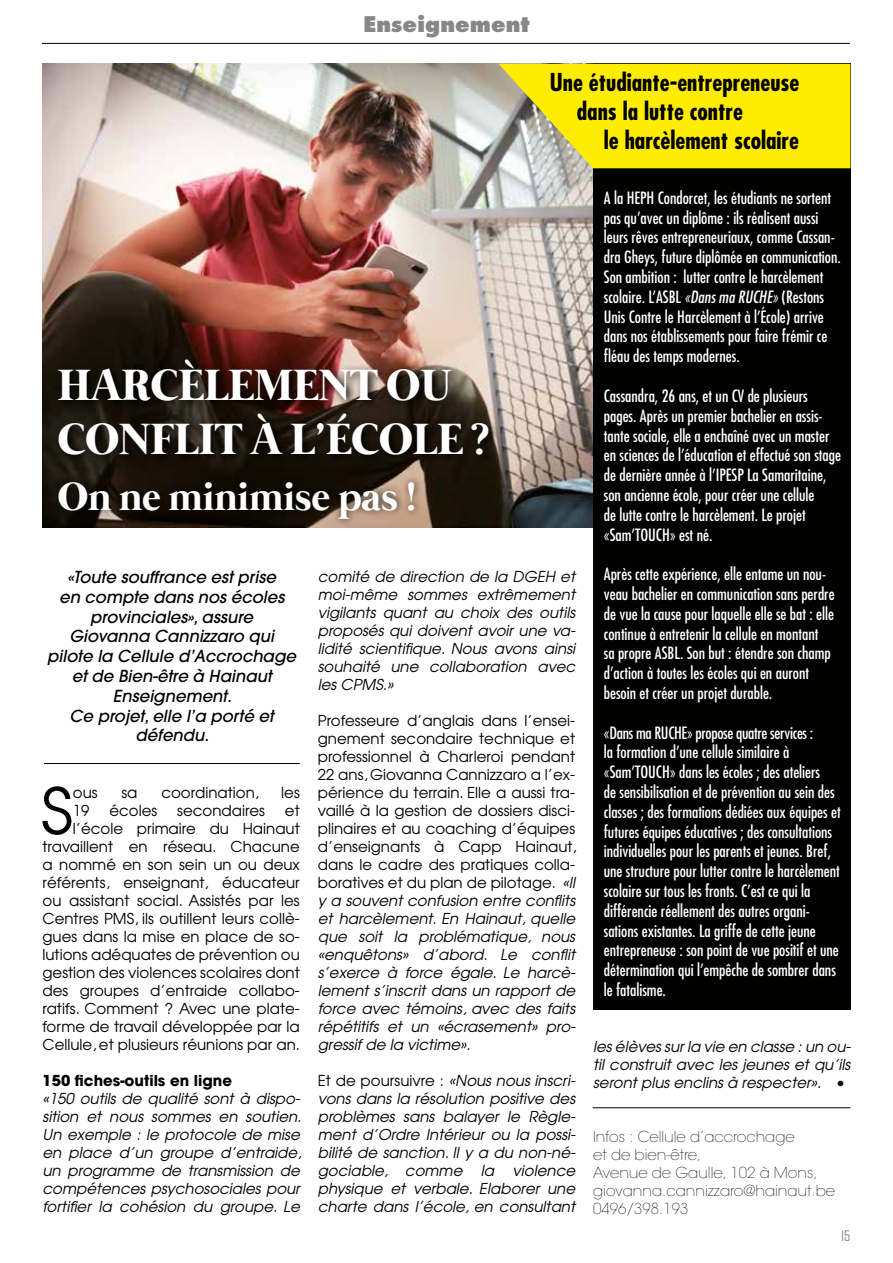
<style>
.page{position:relative;width:893px;height:1263px;background:#fff}
.page>*{position:absolute;margin:0;border:0;box-sizing:border-box;transform-origin:0 0}
.t1{font:63.75px "Avant Garde";color:#010100}
.t2{font:700 45px/54px "Mermaid";color:#fff}
.t3{font:700 40.5px "Mermaid";color:#fff}
.t4{font:700 condensed 24px/28.8px "Futura";color:#010100}
.t5{font:800 21px "Futura";color:#878787}
.t6{font:condensed 16.5px/19.8px "Futura";color:#fff}
.t7{font:italic 500 16.5px/19.8px "Avant Garde";color:#000;text-align:center}
.t8{font:15px/18px "Avant Garde";color:#010100;text-align:right}
.t9{font:italic 15px/18px "Avant Garde";color:#010100;text-align:justify}
.t10{font:200 15px/18px "Avant Garde";color:#010100}
.t11{font:700 15px "Avant Garde";color:#010100}
.t12{font:15px "Rift";color:#706f6f}
.s1{font-style:italic}
.s2{font-style:normal}
.s3{font-style:normal;color:#000}
</style>
<div class="page">
<hr style="left:42px;top:43px;width:808px;height:1px;background:#000">
<img style="left:43px;top:64px;width:550px;height:464px">
<div style="left:593px;top:64px;width:258px;height:946px;background:#010100"></div>
<hr style="left:44px;top:763px;width:256px;height:1px;background:#010100">
<svg style="left:53px;top:355px;width:446px;height:111px;background:#2e221a"></svg>
<div style="left:51px;top:474px;width:371px;height:54px;background:#000;opacity:.75"></div>
<svg style="left:499px;top:64px;width:351px;height:104px;background:#f3e419"></svg>
<hr style="left:593px;top:1107px;width:257px;height:1px;background:#010100">
<p class="t5" style="left:363px;top:11px;width:168px">Enseignement</p>
<h3 class="t4" style="left:577px;top:68px;width:224px;text-indent:-27px">Une étudiante-entrepreneuse dans la lutte contre</h3>
<h3 class="t4" style="left:604px;top:126px;width:197px">le harcèlement scolaire</h3>
<h2 class="t2" style="left:58px;top:361px;width:433px">HARCÈLEMENT OU<br>CONFLIT À L’ÉCOLE ?</h2>
<h3 class="t3" style="left:58px;top:474px;width:360px">On ne minimise pas !</h3>
<p class="t7" style="left:47px;top:567px;width:250px">«Toute souffrance est prise<br>en compte dans nos écoles provinciales», assure<br>Giovanna Cannizzaro qui pilote la Cellule d’Accrochage et de Bien-être à Hainaut<br>Enseignement.<br>Ce projet, elle l’a porté et défendu.</p>
<h1 class="t1" style="left:41px;top:771px;width:33px">S</h1>
<p class="t8" style="left:73px;top:783px;width:26px">ous</p>
<p class="t8" style="left:121px;top:783px;width:18px">sa</p>
<p class="t8" style="left:161px;top:783px;width:99px">coordination,</p>
<p class="t8" style="left:281px;top:783px;width:20px">les</p>
<p class="t8" style="left:73px;top:801px;width:18px">19</p>
<p class="t8" style="left:109px;top:801px;width:49px">écoles</p>
<p class="t8" style="left:177px;top:801px;width:89px">secondaires</p>
<p class="t8" style="left:43px;top:801px;width:259px">et<br>l’école primaire du Hainaut travaillent en réseau. Chacune a nommé en son sein un ou deux référents, enseignant, éducateur ou assistant social. Assistés par les<br>Centres PMS, ils outillent leurs collè&shy;gues dans la mise en place de so&shy;lutions adéquates de prévention ou gestion des violences scolaires dont des groupes d’entraide collabo&shy;ratifs. Comment ? Avec une plate&shy;forme de travail développée par la<br>Cellule, et plusieurs réunions par an.</p>
<p class="t11" style="left:43px;top:1071px;width:191px">150 fiches-outils en ligne</p>
<p class="t9" style="left:43px;top:1089px;width:260px">«150 outils de qualité sont à dispo&shy;sition et nous sommes en soutien.<br>Un exemple : le protocole de mise en place d’un groupe d’entraide, un programme de transmission de compétences psychosociales pour fortifier la cohésion du groupe. Le</p>
<p class="t9" style="left:318px;top:567px;width:259px">comité de direction de la DGEH et moi-même sommes extrêmement vigilants quant au choix des outils proposés qui doivent avoir une va&shy;lidité scientifique. Nous avons ainsi souhaité une collaboration avec les CPMS.»</p>
<p class="t8" style="left:318px;top:711px;width:260px;text-align:justify">Professeure d’anglais dans l’ensei&shy;gnement secondaire technique et professionnel à Charleroi pendant 22 ans, Giovanna Cannizzaro a l’ex&shy;périence du terrain. Elle a aussi tra&shy;vaillé à la gestion de dossiers disci&shy;plinaires et au coaching d’équipes d’enseignants à Capp Hainaut, dans le cadre des pratiques colla&shy;boratives et du plan de pilotage. <span class="s1">«Il y a souvent confusion entre conflits et harcèlement. En Hainaut, quelle que soit la problématique, nous «enquêtons» d’abord. Le conflit s’exerce à force égale. Le harcè&shy;lement s’inscrit dans un rapport de force avec témoins, avec des faits répétitifs et un «écrasement» pro&shy;gressif de la victime».</span></p>
<p class="t9" style="left:318px;top:1071px;width:259px"><span class="s2">Et de poursuivre :</span> «Nous nous inscri&shy;vons dans la résolution positive des problèmes sans balayer le Règle&shy;ment d’Ordre Intérieur ou la possi&shy;bilité de sanction. Il y a du non-né&shy;gociable, comme la violence physique et verbale. Elaborer une charte dans l’école, en consultant</p>
<p class="t6" style="left:604px;top:187px;width:239px">A la HEPH Condorcet, les étudiants ne sortent pas qu’avec un diplôme : ils réalisent aussi leurs rêves entrepreneuriaux, comme Cassan&shy;dra Gheys, future diplômée en communication.<br>Son ambition : lutter contre le harcèlement scolaire. L’ASBL <span class="s1">«Dans ma RUCHE»</span> (Restons Unis Contre le Harcèlement à l’École) arrive dans nos établissements pour faire frémir ce fléau des temps modernes.</p>
<p class="t6" style="left:604px;top:385px;width:239px">Cassandra, 26 ans, et un CV de plusieurs pages. Après un premier bachelier en assis&shy;tante sociale, elle a enchaîné avec un master en sciences de l’éducation et effectué son stage de dernière année à l’IPESP La Samaritaine, son ancienne école, pour créer une cellule<br>de lutte contre le harcèlement. Le projet «Sam’TOUCH» est né.</p>
<p class="t6" style="left:604px;top:564px;width:232px">Après cette expérience, elle entame un nou&shy;veau bachelier en communication sans perdre de vue la cause pour laquelle elle se bat : elle continue à entretenir la cellule en montant<br>sa propre ASBL. Son but : étendre son champ d’action à toutes les écoles qui en auront besoin et créer un projet durable.</p>
<p class="t6" style="left:604px;top:722px;width:238px">«Dans ma RUCHE» propose quatre services :<br>la formation d’une cellule similaire à «Sam’TOUCH» dans les écoles ; des ateliers<br>de sensibilisation et de prévention au sein des classes ; des formations dédiées aux équipes et futures équipes éducatives ; des consultations individuelles pour les parents et jeunes. Bref, une structure pour lutter contre le harcèlement scolaire sur tous les fronts. C’est ce qui la différencie réellement des autres organi&shy;sations existantes. La griffe de cette jeune entrepreneuse : son point de vue positif et une détermination qui l’empêche de sombrer dans le fatalisme.</p>
<p class="t9" style="left:593px;top:1037px;width:259px">les élèves sur la vie en classe : un ou&shy;til construit avec les jeunes et qu’ils seront plus enclins à respecter». <span class="s3">•</span></p>
<p class="t10" style="left:593px;top:1127px;width:244px">Infos : Cellule d’accrochage<br>et de bien-être,<br>Avenue de Gaulle, 102 à Mons, giovanna.cannizzaro@hainaut.be<br>0496/398.193</p>
<p class="t12" style="left:841px;top:1225px;width:11px">15</p>
</div>
